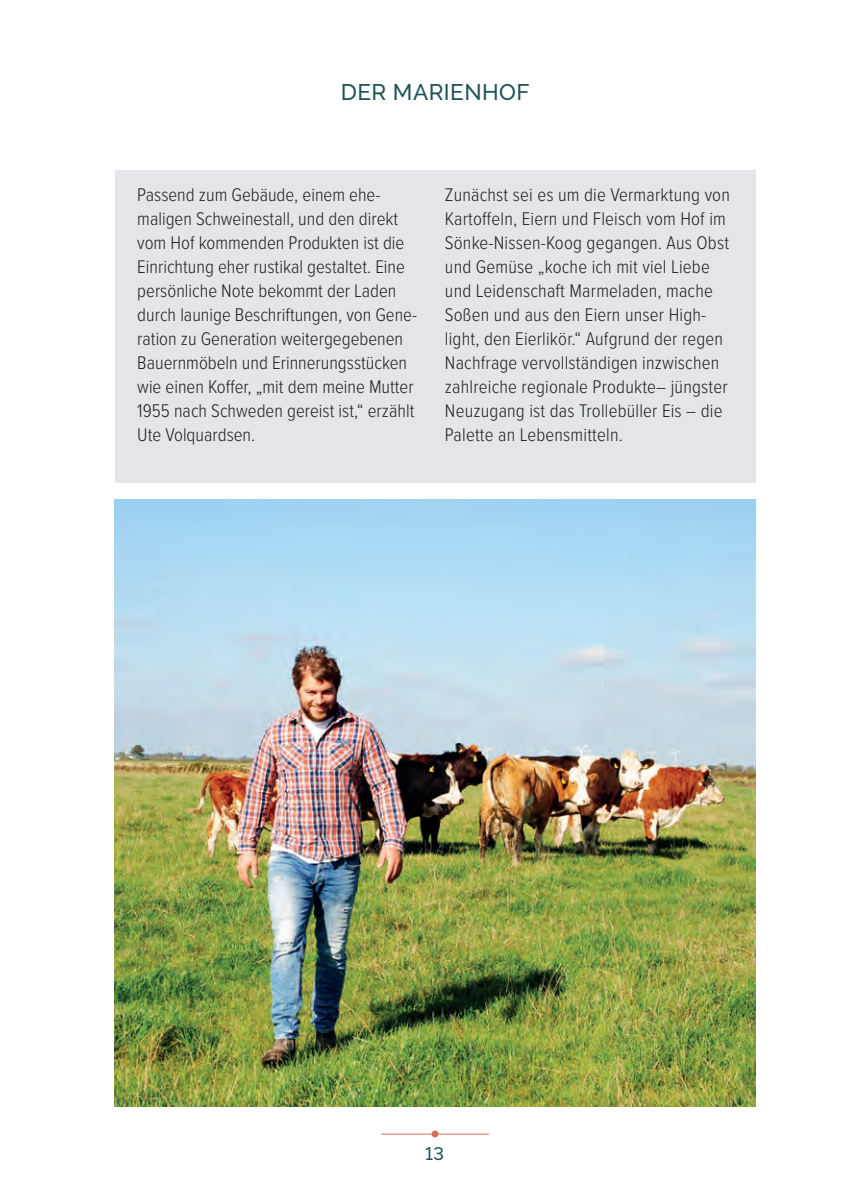
<style>
.page{position:relative;width:842px;height:1192px;background:#fff}
.page>*{position:absolute;margin:0;border:0;box-sizing:border-box;transform-origin:0 0}
.t1{font:500 22.4px "Raleway";letter-spacing:.02em;color:#1f5456}
.t2{font:300 19px/24px "Proxima Nova Cond";color:#231f20}
.t3{font:500 18px "Raleway";color:#1f5456}
</style>
<div class="page">
<hr style="left:381px;top:1133px;width:108px;height:1px;background:#d26d5e">
<div style="left:431px;top:1130px;width:7px;height:7px;background:#d26d5e;border-radius:50%"></div>
<div style="left:115px;top:170px;width:640px;height:312px;background:#e3e5ea"></div>
<img style="left:115px;top:499px;width:640px;height:606px">
<p class="t1" style="left:341px;top:79px;width:190px">DER MARIENHOF</p>
<p class="t2" style="left:137px;top:182px;width:281px">Passend zum Gebäude, einem ehe&shy;maligen Schweinestall, und den direkt vom Hof kommenden Produkten ist die Einrichtung eher rustikal gestaltet. Eine persönliche Note bekommt der Laden durch launige Beschriftungen, von Gene&shy;ration zu Generation weitergegebenen Bauernmöbeln und Erinnerungsstücken wie einen Koffer, „mit dem meine Mutter 1955 nach Schweden gereist ist,“ erzählt Ute Volquardsen.</p>
<p class="t2" style="left:445px;top:182px;width:286px">Zunächst sei es um die Vermarktung von Kartoffeln, Eiern und Fleisch vom Hof im Sönke-Nissen-Koog gegangen. Aus Obst und Gemüse „koche ich mit viel Liebe und Leidenschaft Marmeladen, mache Soßen und aus den Eiern unser High&shy;light, den Eierlikör.“ Aufgrund der regen Nachfrage vervollständigen inzwischen zahlreiche regionale Produkte– jüngster Neuzugang ist das Trollebüller Eis – die Palette an Lebensmitteln.</p>
<p class="t3" style="left:425px;top:1143px;width:20px">13</p>
</div>
